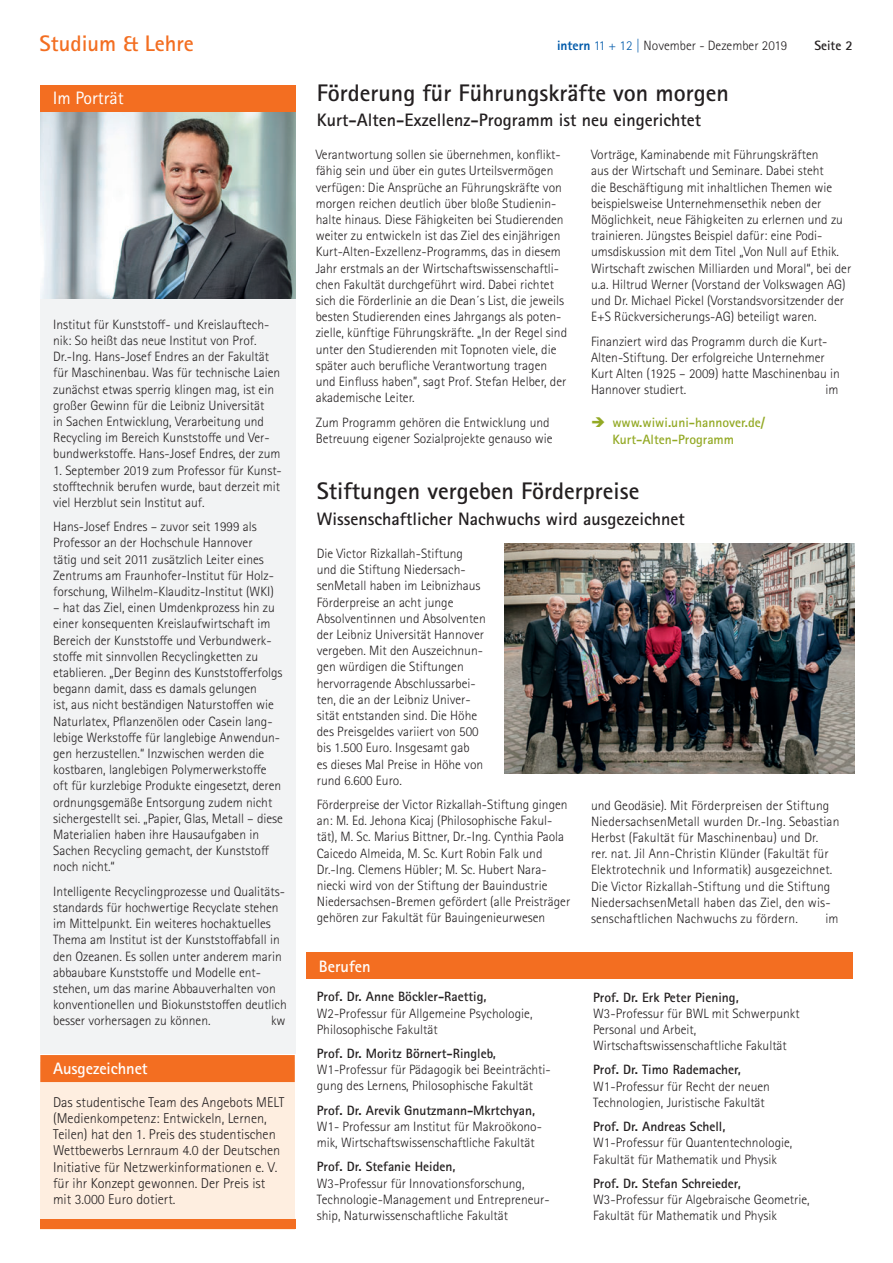
<style>
.page{position:relative;width:893px;height:1263px;background:#fff}
.page>*{position:absolute;margin:0;border:0;box-sizing:border-box;transform-origin:0 0}
.t1{font:700 24px "Rotis Sans Serif Std";color:#231f20}
.t2{font:700 22.5px "Rotis Sans Serif Std";color:#f36e21}
.t3{font:700 18px "Rotis Sans Serif Std";color:#231f20}
.t4{font:18px "Rotis Sans Serif Std";color:#fff}
.t5{font:700 16.5px "Rotis Sans Serif Std";letter-spacing:-.005em;color:#fff}
.t6{font:300 14.25px/16.2px "Rotis Sans Serif Std";color:#231f20}
.t7{font:300 13.5px/16.2px "Rotis Sans Serif Std";color:#231f20}
.t8{font:700 13.5px "Rotis Sans Serif Std";color:#231f20}
.t9{font:700 13.5px/16.2px "Rotis Sans Serif Std";color:#93a924}
.s1{font-weight:800;color:#015aaa}
.s2{color:#015aaa}
</style>
<div class="page">
<div style="left:40px;top:112px;width:255px;height:942px;background:#f2f3f4"></div>
<div style="left:40px;top:85px;width:255px;height:27px;background:#f36e21"></div>
<div style="left:40px;top:1062px;width:255px;height:168px;background:#feeee0"></div>
<div style="left:40px;top:1055px;width:255px;height:27px;background:#f36e21"></div>
<img style="left:40px;top:112px;width:255px;height:186px">
<img style="left:504px;top:543px;width:351px;height:231px">
<div style="left:306px;top:952px;width:546px;height:27px;background:#f36e21"></div>
<div style="left:40px;top:1219px;width:255px;height:10px;background:#f36e21"></div>
<h2 class="t2" style="left:40px;top:35px;width:156px">Studium &amp; Lehre</h2>
<h3 class="t4" style="left:53px;top:88px;width:72px">Im Porträt</h3>
<p class="t7" style="left:53px;top:317px;width:229px">Institut für Kunststoff- und Kreislauftech&shy;nik: So heißt das neue Institut von Prof.<br>Dr.-Ing. Hans-Josef Endres an der Fakultät für Maschinenbau. Was für technische Laien zunächst etwas sperrig klingen mag, ist ein großer Gewinn für die Leibniz Universität<br>in Sachen Entwicklung, Verarbeitung und Recycling im Bereich Kunststoffe und Ver&shy;bundwerkstoffe. Hans-Josef Endres, der zum</p>
<p class="t7" style="left:53px;top:463px;width:230px">1. September 2019 zum Professor für Kunst&shy;stofftechnik berufen wurde, baut derzeit mit viel Herzblut sein Institut auf.</p>
<p class="t7" style="left:53px;top:520px;width:223px">Hans-Josef Endres – zuvor seit 1999 als Professor an der Hochschule Hannover tätig und seit 2011 zusätzlich Leiter eines Zentrums am Fraunhofer-Institut für Holz&shy;forschung, Wilhelm-Klauditz-Institut (WKI)</p>
<p class="t7" style="left:53px;top:601px;width:231px">– hat das Ziel, einen Umdenkprozess hin zu einer konsequenten Kreislaufwirtschaft im Bereich der Kunststoffe und Verbundwerk&shy;stoffe mit sinnvollen Recyclingketten zu etablieren. „Der Beginn des Kunststofferfolgs begann damit, dass es damals gelungen<br>ist, aus nicht beständigen Naturstoffen wie Naturlatex, Pflanzenölen oder Casein lang&shy;lebige Werkstoffe für langlebige Anwendun&shy;gen herzustellen.“ Inzwischen werden die kostbaren, langlebigen Polymerwerkstoffe oft für kurzlebige Produkte eingesetzt, deren ordnungsgemäße Entsorgung zudem nicht sichergestellt sei. „Papier, Glas, Metall – diese Materialien haben ihre Hausaufgaben in Sachen Recycling gemacht, der Kunststoff noch nicht.“</p>
<p class="t7" style="left:53px;top:884px;width:235px">Intelligente Recyclingprozesse und Qualitäts&shy;standards für hochwertige Recyclate stehen im Mittelpunkt. Ein weiteres hochaktuelles Thema am Institut ist der Kunststoffabfall in den Ozeanen. Es sollen unter anderem marin abbaubare Kunststoffe und Modelle ent&shy;stehen, um das marine Abbauverhalten von konventionellen und Biokunststoffen deutlich besser vorhersagen zu können.</p>
<p class="t7" style="left:271px;top:1014px;width:16px">kw</p>
<p class="t5" style="left:53px;top:1062px;width:96px">Ausgezeichnet</p>
<p class="t6" style="left:53px;top:1095px;width:233px">Das studentische Team des Angebots MELT (Medienkompetenz: Entwickeln, Lernen, Teilen) hat den 1. Preis des studentischen Wettbewerbs Lernraum 4.0 der Deutschen Initiative für Netzwerkinformationen e. V. für ihr Konzept gewonnen. Der Preis ist mit 3.000 Euro dotiert.</p>
<p class="t7" style="left:557px;top:38px;width:232px"><span class="s1">intern</span> <span class="s2">11 + 12 |</span> November - Dezember 2019</p>
<p class="t8" style="left:814px;top:40px;width:40px">Seite 2</p>
<h1 class="t1" style="left:317px;top:84px;width:413px">Förderung für Führungskräfte von morgen</h1>
<h3 class="t3" style="left:317px;top:114px;width:386px">Kurt-Alten-Exzellenz-Programm ist neu eingerichtet</h3>
<p class="t7" style="left:316px;top:148px;width:253px">Verantwortung sollen sie übernehmen, konflikt&shy;fähig sein und über ein gutes Urteilsvermögen verfügen: Die Ansprüche an Führungskräfte von morgen reichen deutlich über bloße Studienin&shy;halte hinaus. Diese Fähigkeiten bei Studierenden weiter zu entwickeln ist das Ziel des einjährigen Kurt-Alten-Exzellenz-Programms, das in diesem Jahr erstmals an der Wirtschaftswissenschaftli&shy;chen Fakultät durchgeführt wird. Dabei richtet sich die Förderlinie an die Dean´s List, die jeweils besten Studierenden eines Jahrgangs als poten&shy;zielle, künftige Führungskräfte. „In der Regel sind unter den Studierenden mit Topnoten viele, die später auch berufliche Verantwortung tragen und Einfluss haben”, sagt Prof. Stefan Helber, der akademische Leiter.</p>
<p class="t7" style="left:316px;top:415px;width:238px">Zum Programm gehören die Entwicklung und<br>Betreuung eigener Sozialprojekte genauso wie</p>
<p class="t7" style="left:591px;top:148px;width:262px">Vorträge, Kaminabende mit Führungskräften<br>aus der Wirtschaft und Seminare. Dabei steht<br>die Beschäftigung mit inhaltlichen Themen wie beispielsweise Unternehmensethik neben der Möglichkeit, neue Fähigkeiten zu erlernen und zu trainieren. Jüngstes Beispiel dafür: eine Podi&shy;umsdiskussion mit dem Titel „Von Null auf Ethik.<br>Wirtschaft zwischen Milliarden und Moral“, bei der u.a. Hiltrud Werner (Vorstand der Volkswagen AG) und Dr. Michael Pickel (Vorstandsvorsitzender der E+S Rückversicherungs-AG) beteiligt waren.</p>
<p class="t7" style="left:591px;top:334px;width:250px">Finanziert wird das Programm durch die Kurt-Alten-Stiftung. Der erfolgreiche Unternehmer Kurt Alten (1925 – 2009) hatte Maschinenbau in Hannover studiert.</p>
<p class="t7" style="left:825px;top:382px;width:15px">im</p>
<p class="t9" style="left:612px;top:416px;width:154px">www.wiwi.uni-hannover.de/<br>Kurt-Alten-Programm</p>
<h1 class="t1" style="left:317px;top:482px;width:324px">Stiftungen vergeben Förderpreise</h1>
<h3 class="t3" style="left:317px;top:512px;width:369px">Wissenschaftlicher Nachwuchs wird ausgezeichnet</h3>
<p class="t7" style="left:317px;top:546px;width:170px">Die Victor Rizkallah-Stiftung und die Stiftung Niedersach&shy;senMetall haben im Leibnizhaus<br>Förderpreise an acht junge<br>Absolventinnen und Absolventen der Leibniz Universität Hannover vergeben. Mit den Auszeichnun&shy;gen würdigen die Stiftungen hervorragende Abschlussarbei&shy;ten, die an der Leibniz Univer&shy;sität entstanden sind. Die Höhe des Preisgeldes variiert von 500 bis 1.500 Euro. Insgesamt gab<br>es dieses Mal Preise in Höhe von rund 6.600 Euro.</p>
<p class="t7" style="left:317px;top:797px;width:255px">Förderpreise der Victor Rizkallah-Stiftung gingen an: M. Ed. Jehona Kicaj (Philosophische Fakul&shy;tät), M. Sc. Marius Bittner, Dr.-Ing. Cynthia Paola Caicedo Almeida, M. Sc. Kurt Robin Falk und Dr.-Ing. Clemens Hübler; M. Sc. Hubert Nara&shy;niecki wird von der Stiftung der Bauindustrie Niedersachsen-Bremen gefördert (alle Preisträger gehören zur Fakultät für Bauingenieurwesen</p>
<p class="t5" style="left:319px;top:960px;width:53px">Berufen</p>
<p class="t8" style="left:317px;top:992px;width:171px">Prof. Dr. Anne Böckler-Raettig,</p>
<p class="t7" style="left:317px;top:1006px;width:217px">W2-Professur für Allgemeine Psychologie,<br>Philosophische Fakultät</p>
<p class="t8" style="left:317px;top:1048px;width:180px">Prof. Dr. Moritz Börnert-Ringleb,</p>
<p class="t7" style="left:317px;top:1063px;width:235px">W1-Professur für Pädagogik bei Beeinträchti&shy;gung des Lernens, Philosophische Fakultät</p>
<p class="t8" style="left:317px;top:1105px;width:220px">Prof. Dr. Arevik Gnutzmann-Mkrtchyan,</p>
<p class="t7" style="left:317px;top:1119px;width:227px">W1- Professur am Institut für Makroökono&shy;mik, Wirtschaftswissenschaftliche Fakultät</p>
<p class="t8" style="left:317px;top:1162px;width:140px">Prof. Dr. Stefanie Heiden,</p>
<p class="t7" style="left:317px;top:1176px;width:234px">W3-Professur für Innovationsforschung,<br>Technologie-Management und Entrepreneur&shy;ship, Naturwissenschaftliche Fakultät</p>
<p class="t7" style="left:591px;top:798px;width:250px">und Geodäsie). Mit Förderpreisen der Stiftung NiedersachsenMetall wurden Dr.-Ing. Sebastian Herbst (Fakultät für Maschinenbau) und Dr.<br>rer. nat. Jil Ann-Christin Klünder (Fakultät für Elektrotechnik und Informatik) ausgezeichnet.<br>Die Victor Rizkallah-Stiftung und die Stiftung NiedersachsenMetall haben das Ziel, den wis&shy;senschaftlichen Nachwuchs zu fördern.</p>
<p class="t7" style="left:825px;top:911px;width:15px">im</p>
<p class="t8" style="left:593px;top:992px;width:147px">Prof. Dr. Erk Peter Piening,</p>
<p class="t7" style="left:593px;top:1006px;width:208px">W3-Professur für BWL mit Schwerpunkt<br>Personal und Arbeit,<br>Wirtschaftswissenschaftliche Fakultät</p>
<p class="t8" style="left:593px;top:1065px;width:149px">Prof. Dr. Timo Rademacher,</p>
<p class="t7" style="left:593px;top:1079px;width:178px">W1-Professur für Recht der neuen<br>Technologien, Juristische Fakultät</p>
<p class="t8" style="left:593px;top:1121px;width:134px">Prof. Dr. Andreas Schell,</p>
<p class="t7" style="left:593px;top:1136px;width:201px">W1-Professur für Quantentechnologie,<br>Fakultät für Mathematik und Physik</p>
<p class="t8" style="left:593px;top:1178px;width:149px">Prof. Dr. Stefan Schreieder,</p>
<p class="t7" style="left:593px;top:1192px;width:218px">W3-Professur für Algebraische Geometrie,<br>Fakultät für Mathematik und Physik</p>
</div>
